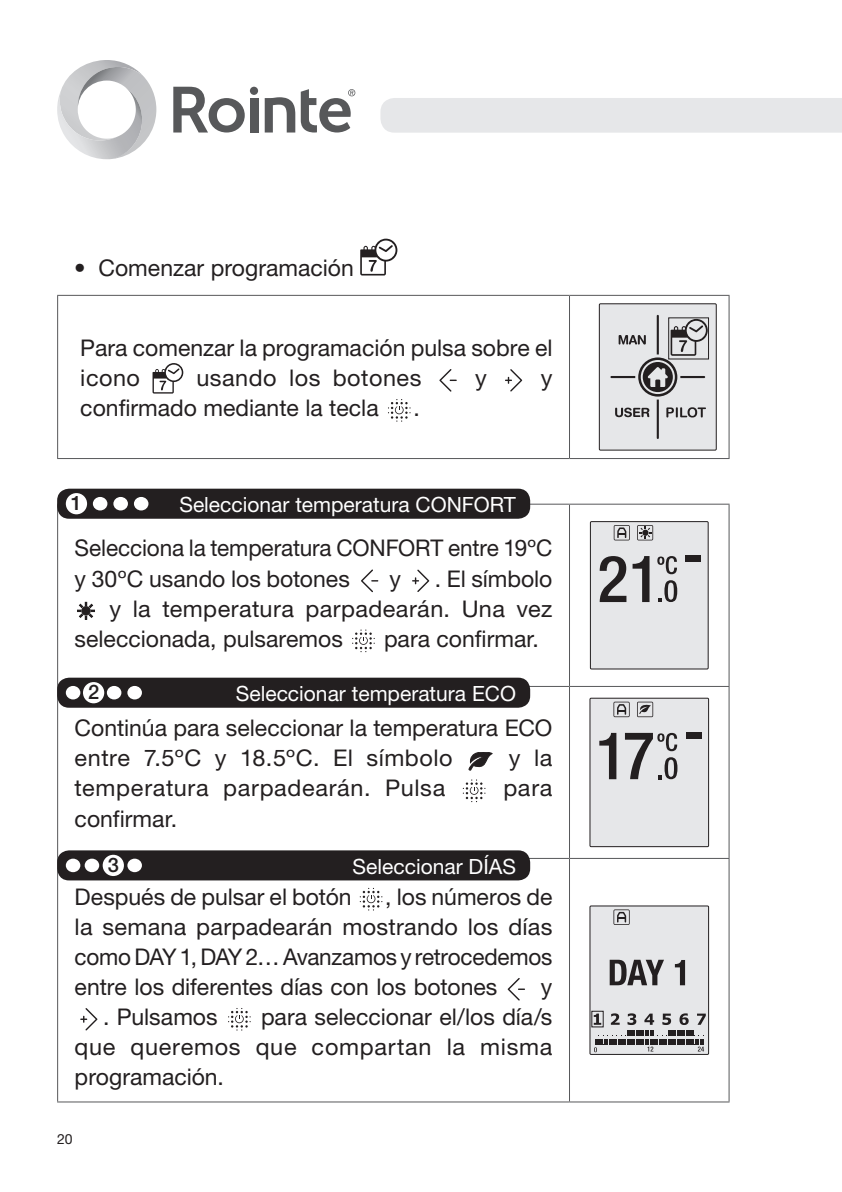
<style>
.page{position:relative;width:842px;height:1192px;background:#fff}
.page>*{position:absolute;margin:0;border:0;box-sizing:border-box;transform-origin:0 0}
.Body{font:23px/30px "Helvetica Neue";color:#231f20}
.Body-2{font:23px "Helvetica Neue";letter-spacing:.03em;color:#231f20}
.Body-3{font:23px "Helvetica Neue";letter-spacing:.02em;color:#231f20}
.t1{font:21px "Helvetica Neue";color:#fff}
.TOC_Element{font:500 20px "Helvetica Neue";color:#231f20}
.t2{font:14px "Helvetica Neue";color:#231f20}
</style>
<div class="page">
<div style="left:380px;top:98px;width:462px;height:35px;background:#e6e7e9"></div>
<svg style="left:57px;top:60px;width:99px;height:99px"></svg>
<svg style="left:173px;top:87px;width:72px;height:45px"></svg>
<div style="left:250px;top:98px;width:8px;height:34px;background:#57585a"></div>
<svg style="left:301px;top:89px;width:54px;height:43px"></svg>
<svg style="left:265px;top:97px;width:30px;height:35px"></svg>
<div style="left:250px;top:87px;width:8px;height:8px;background:#57585a;border-radius:50%"></div>
<svg style="left:360px;top:239px;width:37px;height:36px"></svg>
<hr style="left:57px;top:295px;width:512px;height:1px;background:#57585a">
<hr style="left:57px;top:296px;width:1px;height:162px;background:#57585a">
<hr style="left:57px;top:458px;width:512px;height:1px;background:#57585a">
<hr style="left:569px;top:295px;width:160px;height:1px;background:#57585a">
<hr style="left:569px;top:296px;width:1px;height:162px;background:#57585a">
<hr style="left:728px;top:296px;width:1px;height:162px;background:#57585a">
<hr style="left:569px;top:458px;width:160px;height:1px;background:#57585a">
<svg style="left:152px;top:363px;width:31px;height:30px"></svg>
<svg style="left:439px;top:369px;width:18px;height:22px"></svg>
<svg style="left:505px;top:369px;width:18px;height:22px"></svg>
<svg style="left:388px;top:399px;width:22px;height:22px"></svg>
<div style="left:599px;top:304px;width:117px;height:146px;background:#e6e7e9"></div>
<div style="left:599px;top:303px;width:117px;height:147px;border:1px solid #231f20"></div>
<svg style="left:615px;top:407px;width:34px;height:10px"></svg>
<hr style="left:656px;top:315px;width:3px;height:124px;background:#231f20">
<hr style="left:610px;top:376px;width:95px;height:2px;background:#231f20">
<svg style="left:666px;top:407px;width:40px;height:10px"></svg>
<svg style="left:618px;top:319px;width:89px;height:80px"></svg>
<div style="left:668px;top:317px;width:41px;height:42px;border:1px solid #231f20"></div>
<hr style="left:57px;top:503px;width:512px;height:1px;background:#57585a">
<hr style="left:57px;top:504px;width:1px;height:182px;background:#57585a">
<hr style="left:57px;top:686px;width:512px;height:1px;background:#57585a">
<hr style="left:57px;top:687px;width:1px;height:171px;background:#57585a">
<hr style="left:57px;top:858px;width:512px;height:1px;background:#57585a">
<hr style="left:57px;top:859px;width:1px;height:242px;background:#57585a">
<hr style="left:57px;top:1101px;width:512px;height:1px;background:#57585a">
<hr style="left:569px;top:503px;width:160px;height:1px;background:#57585a">
<hr style="left:569px;top:504px;width:1px;height:182px;background:#57585a">
<hr style="left:728px;top:504px;width:1px;height:182px;background:#57585a">
<hr style="left:569px;top:686px;width:160px;height:1px;background:#57585a">
<hr style="left:569px;top:687px;width:1px;height:171px;background:#57585a">
<hr style="left:728px;top:687px;width:1px;height:171px;background:#57585a">
<hr style="left:569px;top:858px;width:160px;height:1px;background:#57585a">
<hr style="left:569px;top:859px;width:1px;height:242px;background:#57585a">
<hr style="left:728px;top:859px;width:1px;height:242px;background:#57585a">
<hr style="left:569px;top:1101px;width:160px;height:1px;background:#57585a">
<svg style="left:361px;top:569px;width:18px;height:23px"></svg>
<svg style="left:412px;top:569px;width:18px;height:23px"></svg>
<svg style="left:77px;top:602px;width:17px;height:17px"></svg>
<svg style="left:352px;top:629px;width:23px;height:23px"></svg>
<div style="left:590px;top:521px;width:118px;height:148px;background:#e6e7e9"></div>
<div style="left:590px;top:521px;width:118px;height:148px;border:1px solid #231f20"></div>
<svg style="left:599px;top:556px;width:27px;height:46px"></svg>
<svg style="left:632px;top:556px;width:17px;height:46px"></svg>
<svg style="left:658px;top:580px;width:19px;height:22px"></svg>
<svg style="left:657px;top:556px;width:20px;height:18px"></svg>
<svg style="left:637px;top:525px;width:16px;height:15px"></svg>
<svg style="left:613px;top:525px;width:17px;height:15px"></svg>
<div style="left:685px;top:555px;width:16px;height:7px;background:#231f20"></div>
<svg style="left:469px;top:752px;width:23px;height:18px"></svg>
<svg style="left:463px;top:779px;width:22px;height:23px"></svg>
<div style="left:590px;top:698px;width:118px;height:148px;background:#e6e7e9"></div>
<div style="left:589px;top:697px;width:120px;height:150px;border:1px solid #231f20"></div>
<svg style="left:599px;top:733px;width:17px;height:46px"></svg>
<svg style="left:613px;top:701px;width:16px;height:16px"></svg>
<div style="left:685px;top:732px;width:16px;height:7px;background:#231f20"></div>
<svg style="left:625px;top:733px;width:52px;height:46px"></svg>
<svg style="left:637px;top:701px;width:16px;height:16px"></svg>
<svg style="left:360px;top:887px;width:22px;height:23px"></svg>
<svg style="left:508px;top:978px;width:17px;height:22px"></svg>
<svg style="left:80px;top:1008px;width:18px;height:22px"></svg>
<svg style="left:228px;top:1008px;width:23px;height:22px"></svg>
<div style="left:590px;top:906px;width:118px;height:148px;background:#e6e7e9"></div>
<div style="left:589px;top:905px;width:120px;height:149px;border:1px solid #231f20"></div>
<div style="left:591px;top:1010px;width:12px;height:17px;border:1px solid #231f20"></div>
<svg style="left:593px;top:1013px;width:112px;height:39px"></svg>
<svg style="left:613px;top:909px;width:16px;height:15px"></svg>
<svg style="left:609px;top:959px;width:55px;height:26px"></svg>
<svg style="left:675px;top:960px;width:10px;height:25px"></svg>
<div style="left:57px;top:488px;width:473px;height:30px;background:#231f20;border-radius:12px"></div>
<div style="left:66px;top:493px;width:21px;height:21px;background:#fff;border-radius:50%"></div>
<div style="left:93px;top:497px;width:14px;height:13px;background:#fff;border-radius:50%"></div>
<div style="left:113px;top:497px;width:15px;height:13px;background:#fff;border-radius:50%"></div>
<div style="left:134px;top:497px;width:14px;height:13px;background:#fff;border-radius:50%"></div>
<div style="left:57px;top:677px;width:473px;height:30px;background:#231f20;border-radius:12px"></div>
<div style="left:66px;top:686px;width:14px;height:13px;background:#fff;border-radius:50%"></div>
<div style="left:107px;top:686px;width:14px;height:13px;background:#fff;border-radius:50%"></div>
<div style="left:127px;top:686px;width:15px;height:13px;background:#fff;border-radius:50%"></div>
<div style="left:83px;top:682px;width:21px;height:21px;background:#fff;border-radius:50%"></div>
<div style="left:57px;top:850px;width:473px;height:30px;background:#231f20;border-radius:12px"></div>
<div style="left:66px;top:858px;width:14px;height:14px;background:#fff;border-radius:50%"></div>
<div style="left:127px;top:858px;width:15px;height:14px;background:#fff;border-radius:50%"></div>
<div style="left:103px;top:854px;width:21px;height:22px;background:#fff;border-radius:50%"></div>
<div style="left:85px;top:858px;width:14px;height:14px;background:#fff;border-radius:50%"></div>
<p class="Body" style="left:74px;top:252px;width:281px">• Comenzar programación</p>
<p class="Body" style="left:80px;top:332px;width:473px">Para comenzar la programación pulsa sobre el icono</p>
<p class="Body-3" style="left:196px;top:364px;width:227px">usando los botones</p>
<p class="Body" style="left:475px;top:362px;width:13px">y</p>
<p class="Body" style="left:540px;top:362px;width:13px">y</p>
<p class="Body" style="left:80px;top:392px;width:300px">confirmado mediante la tecla</p>
<p class="Body" style="left:413px;top:392px;width:8px">.</p>
<p class="TOC_Element" style="left:71px;top:491px;width:13px">1</p>
<p class="t1" style="left:179px;top:492px;width:338px">Seleccionar temperatura CONFORT</p>
<p class="Body" style="left:75px;top:533px;width:479px">Selecciona la temperatura CONFORT entre 19ºC y 30ºC usando los botones</p>
<p class="Body" style="left:389px;top:563px;width:13px">y</p>
<p class="Body" style="left:435px;top:563px;width:119px">. El símbolo</p>
<p class="Body" style="left:109px;top:593px;width:444px">y la temperatura parpadearán. Una vez</p>
<p class="Body" style="left:75px;top:623px;width:270px">seleccionada, pulsaremos</p>
<p class="Body" style="left:384px;top:623px;width:156px">para confirmar.</p>
<p class="TOC_Element" style="left:88px;top:680px;width:13px">2</p>
<p class="t1" style="left:236px;top:681px;width:282px">Seleccionar temperatura ECO</p>
<p class="Body" style="left:75px;top:713px;width:479px">Continúa para seleccionar la temperatura ECO entre 7.5ºC y 18.5ºC. El símbolo</p>
<p class="Body" style="left:509px;top:743px;width:45px">y la</p>
<p class="Body-2" style="left:75px;top:774px;width:372px">temperatura parpadearán. Pulsa</p>
<p class="Body" style="left:503px;top:773px;width:51px">para</p>
<p class="Body" style="left:75px;top:803px;width:104px">confirmar.</p>
<p class="TOC_Element" style="left:108px;top:852px;width:13px">3</p>
<p class="t1" style="left:352px;top:853px;width:165px">Seleccionar DÍAS</p>
<p class="Body" style="left:75px;top:881px;width:479px;text-align:justify;text-indent:310px">, los números de la semana parpadearán mostrando los días como DAY 1, DAY 2… Avanzamos y retrocedemos entre los diferentes días con los botones</p>
<p class="Body" style="left:75px;top:881px;width:278px">Después de pulsar el botón</p>
<p class="Body" style="left:541px;top:971px;width:13px">y</p>
<p class="Body" style="left:75px;top:1001px;width:479px;text-align:justify;text-indent:186px">para seleccionar el/los día/s que queremos que compartan la misma programación.</p>
<p class="Body" style="left:103px;top:1001px;width:116px">. Pulsamos</p>
<p class="t2" style="left:57px;top:1131px;width:17px">20</p>
</div>
